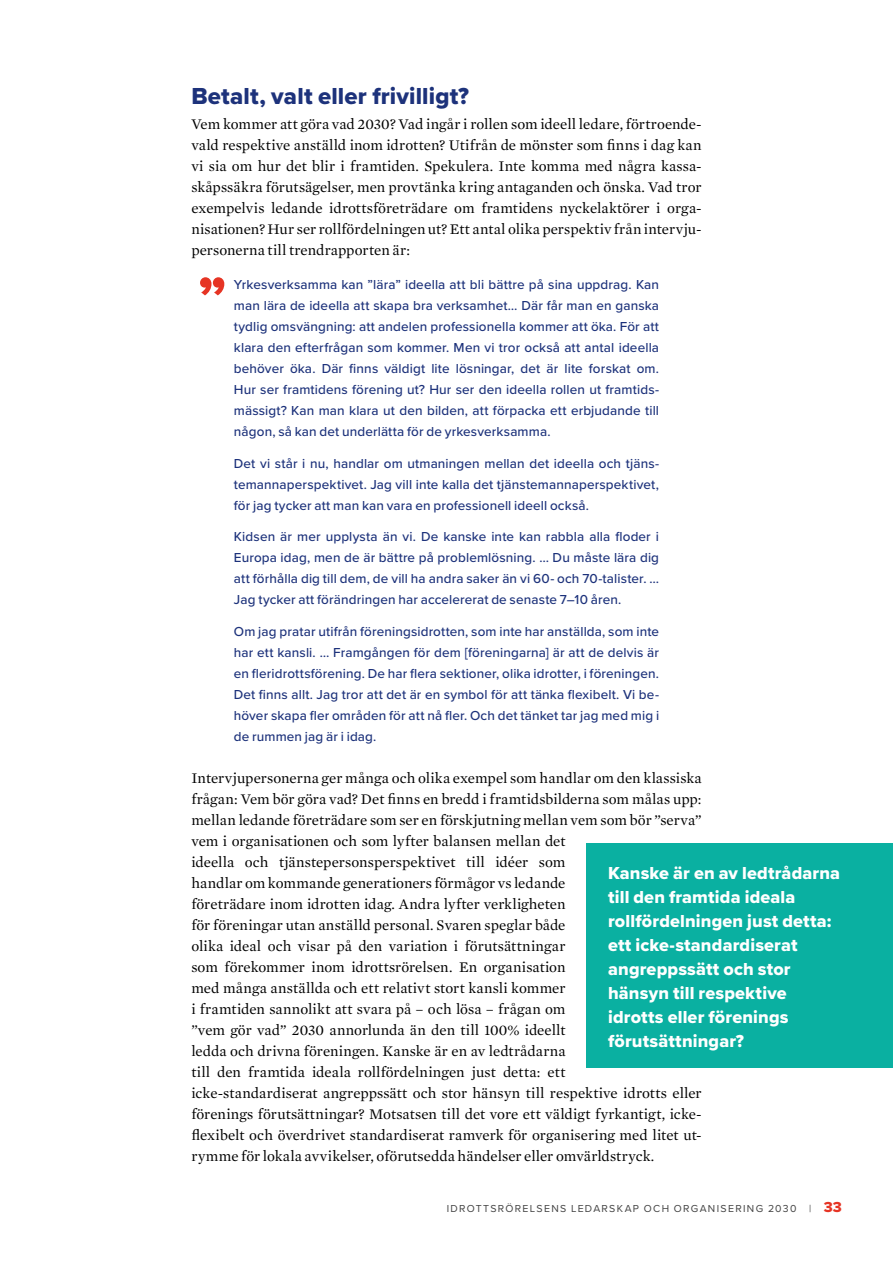
<style>
.page{position:relative;width:893px;height:1263px;background:#fff}
.page>*{position:absolute;margin:0;border:0;box-sizing:border-box;transform-origin:0 0}
.t1{font:900 52.05px "Proxima Nova";color:#e63424}
.t2{font:24px "Proxima Nova Extrabld";letter-spacing:.01em;color:#1d327b}
.t3{font:18px/24px "Proxima Nova Extrabld";letter-spacing:.01em;color:#fff}
.t4{font:15px/21px "Mercury Text G1";letter-spacing:.005em;color:#000;text-align:justify}
.t5{font:500 13.5px/21px "Proxima Nova";letter-spacing:.01em;color:#1d327b;text-align:justify}
.t6{font:10.5px "Proxima Nova";letter-spacing:.125em;color:#434343}
.s1{font-family:"Proxima Nova Extrabld";font-size:15px;color:#e63424}
</style>
<div class="page">
<div style="left:587px;top:843px;width:306px;height:225px;background:#0ab0a1"></div>
<h2 class="t2" style="left:191px;top:78px;width:279px">Betalt, valt eller frivilligt?</h2>
<p class="t4" style="left:191px;top:113px;width:512px">Vem kommer att göra vad 2030? Vad ingår i rollen som ideell ledare, förtroende&shy;vald respektive anställd inom idrotten? Utifrån de mönster som finns i dag kan vi sia om hur det blir i framtiden. Spekulera. Inte komma med några kassa&shy;skåpssäkra förutsägelser, men provtänka kring antaganden och önska. Vad tror exempelvis ledande idrottsföreträdare om framtidens nyckelaktörer i orga&shy;nisationen? Hur ser rollfördelningen ut? Ett antal olika perspektiv från intervju&shy;personerna till trendrapporten är:</p>
<p class="t5" style="left:234px;top:274px;width:427px">Yrkesverksamma kan ”lära” ideella att bli bättre på sina uppdrag. Kan man lära de ideella att skapa bra verksamhet… Där får man en ganska tydlig omsvängning: att andelen professionella kommer att öka. För att klara den efterfrågan som kommer. Men vi tror också att antal ideella behöver öka. Där finns väldigt lite lösningar, det är lite forskat om.<br>Hur ser framtidens förening ut? Hur ser den ideella rollen ut framtids&shy;mässigt? Kan man klara ut den bilden, att förpacka ett erbjudande till någon, så kan det underlätta för de yrkesverksamma.</p>
<p class="t5" style="left:234px;top:452px;width:427px">Det vi står i nu, handlar om utmaningen mellan det ideella och tjäns&shy;temannaperspektivet. Jag vill inte kalla det tjänstemannaperspektivet, för jag tycker att man kan vara en professionell ideell också.</p>
<p class="t5" style="left:234px;top:526px;width:427px">Kidsen är mer upplysta än vi. De kanske inte kan rabbla alla floder i Europa idag, men de är bättre på problemlösning. … Du måste lära dig att förhålla dig till dem, de vill ha andra saker än vi 60- och 70-talister. … Jag tycker att förändringen har accelererat de senaste 7–10 åren.</p>
<p class="t5" style="left:234px;top:620px;width:427px">Om jag pratar utifrån föreningsidrotten, som inte har anställda, som inte har ett kansli. … Framgången för dem [föreningarna] är att de delvis är en fleridrottsförening. De har flera sektioner, olika idrotter, i föreningen.<br>Det finns allt. Jag tror att det är en symbol för att tänka flexibelt. Vi be&shy;höver skapa fler områden för att nå fler. Och det tänket tar jag med mig i de rummen jag är i idag.</p>
<p class="t4" style="left:191px;top:767px;width:512px;text-align:left">Intervjupersonerna ger många och olika exempel som handlar om den klassiska frågan: Vem bör göra vad? Det finns en bredd i framtidsbilderna som målas upp: mellan ledande företrädare som ser en förskjutning mellan vem som bör ”serva” vem i organisationen och som lyfter balansen mellan det<br>ideella och tjänstepersonsperspektivet till idéer som<br>handlar om kommande generationers förmågor vs ledande<br>företrädare inom idrotten idag. Andra lyfter verkligheten<br>för föreningar utan anställd personal. Svaren speglar både<br>olika ideal och visar på den variation i förutsättningar<br>som förekommer inom idrottsrörelsen. En organisation<br>med många anställda och ett relativt stort kansli kommer<br>i framtiden sannolikt att svara på – och lösa – frågan om<br>”vem gör vad” 2030 annorlunda än den till 100% ideellt<br>ledda och drivna föreningen. Kanske är en av ledtrådarna<br>till den framtida ideala rollfördelningen just detta: ett<br>icke-standardiserat angreppssätt och stor hänsyn till respektive idrotts eller förenings förutsättningar? Motsatsen till det vore ett väldigt fyrkantigt, icke-- flexibelt och överdrivet standardiserat ramverk för organisering med litet ut&shy;rymme för lokala avvikelser, oförutsedda händelser eller omvärldstryck.</p>
<h1 class="t1" style="left:198px;top:256px;width:29px">”</h1>
<p class="t3" style="left:608px;top:860px;width:233px">Kanske är en av ledtrådarna till den framtida ideala rollfördelningen just detta: ett icke-standardiserat angreppssätt och stor hänsyn till respektive idrotts eller förenings förutsättningar?</p>
<p class="t6" style="left:447px;top:1200px;width:397px">IDROTTSRÖRELSENS LEDARSKAP OCH ORGANISERING 2030 | <span class="s1">33</span></p>
</div>
